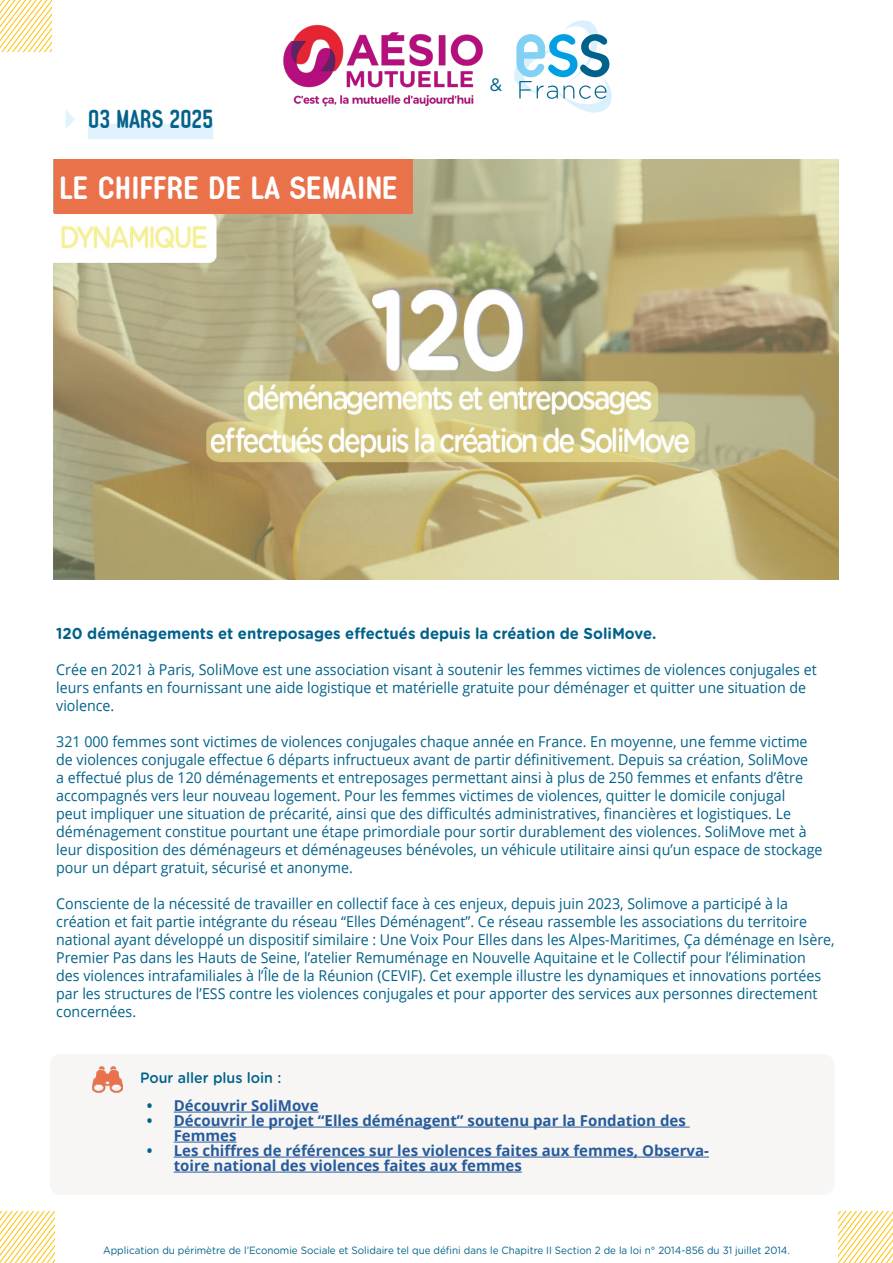
<style>
.page{position:relative;width:893px;height:1263px;background:#fff}
.page>*{position:absolute;margin:0;border:0;box-sizing:border-box;transform-origin:0 0}
.t1{font:700 29.7px "Typo Quik";color:#fff;scale:1.11 1}
.t2{font:700 24px "Typo Quik";color:#04628b;scale:.95 1}
.t3{font:18px "Gotham Rounded";color:#00628b}
.t4{font:700 15.75px "Gotham Rounded";color:#00628b;scale:.95 1}
.t5{font:15px/18px "Open Sans";color:#00628b;scale:.95 1}
.t6{font:700 15px/15px "Open Sans";color:#275b9b}
.t7{font:500 15px "Gotham Rounded";color:#00628b;scale:.95 1}
.t8{font:10.5px "Gotham Rounded";color:#00628b;scale:.94 1}
.s1{color:#00628b}
</style>
<div class="page">
<img style="left:54px;top:159px;width:785px;height:420px">
<svg style="left:0;top:1212px;width:54px;height:51px"></svg>
<svg style="left:839px;top:1212px;width:54px;height:51px"></svg>
<svg style="left:0;top:0;width:51px;height:51px"></svg>
<svg style="left:66px;top:110px;width:9px;height:18px"></svg>
<div style="left:88px;top:124px;width:125px;height:15px;background:#dff2fd"></div>
<div style="left:54px;top:159px;width:358px;height:55px;background:#ea724b"></div>
<svg style="left:514px;top:20px;width:98px;height:93px"></svg>
<img style="left:283px;top:24px;width:200px;height:83px">
<div style="left:50px;top:1054px;width:785px;height:141px;background:#f7f6f5;border-radius:11px"></div>
<img style="left:92px;top:1066px;width:30px;height:27px">
<hr style="left:174px;top:1112px;width:145px;height:1px;background:#275b9b">
<hr style="left:174px;top:1127px;width:516px;height:1px;background:#275b9b">
<hr style="left:174px;top:1142px;width:63px;height:1px;background:#275b9b">
<hr style="left:174px;top:1157px;width:535px;height:1px;background:#275b9b">
<hr style="left:174px;top:1172px;width:348px;height:1px;background:#275b9b">
<h2 class="t2" style="left:88px;top:104px;width:133px">03 MARS 2025</h2>
<h1 class="t1" style="left:59px;top:169px;width:307px">LE CHIFFRE DE LA SEMAINE</h1>
<p class="t3" style="left:490px;top:72px;width:14px">&amp;</p>
<p class="t4" style="left:56px;top:622px;width:633px">120 déménagements et entreposages effectués depuis la création de SoliMove.</p>
<p class="t5" style="left:56px;top:660px;width:802px">Crée en 2021 à Paris, SoliMove est une association visant à soutenir les femmes victimes de violences conjugales et leurs enfants en fournissant une aide logistique et matérielle gratuite pour déménager et quitter une situation de violence.</p>
<p class="t5" style="left:56px;top:732px;width:808px">321 000 femmes sont victimes de violences conjugales chaque année en France. En moyenne, une femme victime de violences conjugale effectue 6 départs infructueux avant de partir définitivement. Depuis sa création, SoliMove<br>a effectué plus de 120 déménagements et entreposages permettant ainsi à plus de 250 femmes et enfants d’être accompagnés vers leur nouveau logement. Pour les femmes victimes de violences, quitter le domicile conjugal<br>peut impliquer une situation de précarité, ainsi que des difficultés administratives, financières et logistiques. Le déménagement constitue pourtant une étape primordiale pour sortir durablement des violences. SoliMove met à leur disposition des déménageurs et déménageuses bénévoles, un véhicule utilitaire ainsi qu’un espace de stockage pour un départ gratuit, sécurisé et anonyme.</p>
<p class="t5" style="left:56px;top:894px;width:821px">Consciente de la nécessité de travailler en collectif face à ces enjeux, depuis juin 2023, Solimove a participé à la création et fait partie intégrante du réseau “Elles Déménagent”. Ce réseau rassemble les associations du territoire national ayant développé un dispositif similaire : Une Voix Pour Elles dans les Alpes-Maritimes, Ça déménage en Isère, Premier Pas dans les Hauts de Seine, l’atelier Remuménage en Nouvelle Aquitaine et le Collectif pour l’élimination<br>des violences intrafamiliales à l’Île de la Réunion (CEVIF). Cet exemple illustre les dynamiques et innovations portées par les structures de l’ESS contre les violences conjugales et pour apporter des services aux personnes directement concernées.</p>
<p class="t7" style="left:140px;top:1067px;width:150px">Pour aller plus loin :</p>
<p class="t6" style="left:147px;top:1097px;width:173px"><span class="s1">•</span> Découvrir SoliMove</p>
<p class="t6" style="left:174px;top:1112px;width:514px;text-indent:-27px"><span class="s1">•</span> Découvrir le projet “Elles déménagent” soutenu par la Fondation des<br>Femmes</p>
<p class="t6" style="left:174px;top:1142px;width:537px;text-indent:-27px"><span class="s1">•</span> Les chiffres de références sur les violences faites aux femmes, Observa&shy;toire national des violences faites aux femmes</p>
<p class="t8" style="left:103px;top:1243px;width:732px">Application du périmètre de l’Economie Sociale et Solidaire tel que défini dans le Chapitre II Section 2 de la loi n° 2014-856 du 31 juillet 2014.</p>
</div>
